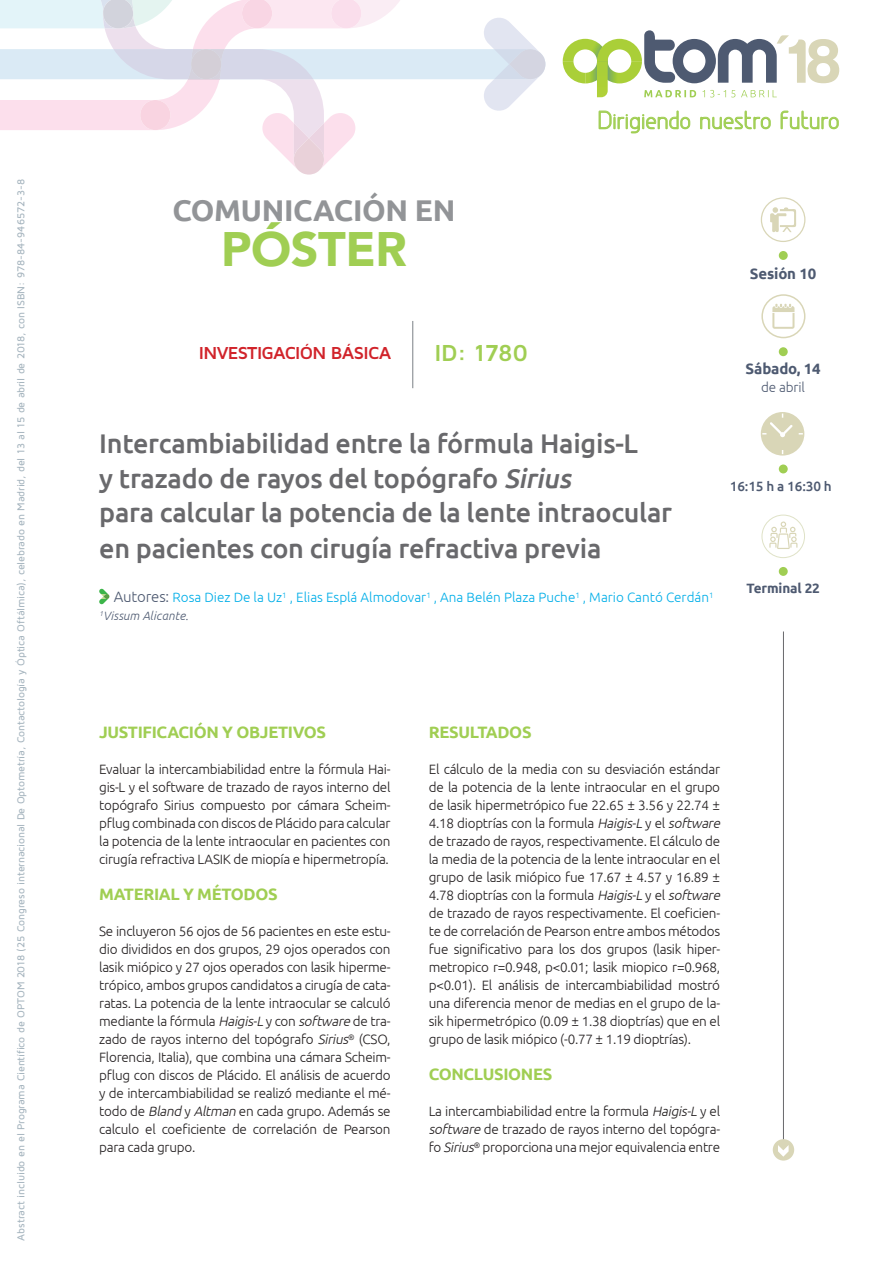
<style>
.page{position:relative;width:893px;height:1263px;background:#fff}
.page>*{position:absolute;margin:0;border:0;box-sizing:border-box;transform-origin:0 0}
.t1{font:900 48.3px "Avenir";letter-spacing:-.01em;color:#a0ce53}
.t2{font:700 30px "Ubuntu";letter-spacing:-.01em;color:#929497}
.t3{font:500 27px/34.8px "Ubuntu";letter-spacing:-.01em;color:#69696c}
.t4{font:700 24px "Maven Pro";letter-spacing:-.02em;color:#a0ce53}
.t5{font:23.4px "Greyscale Basic";color:#a0ce53}
.t6{font:700 18px "Maven Pro";letter-spacing:-.04em;color:#d1232a}
.t7{font:700 16.5px "Ubuntu";letter-spacing:-.02em;color:#a0ce53}
.t8{font:700 15px "Ubuntu";color:#4e5a71}
.t9{font:300 13.5px/18px "Ubuntu";letter-spacing:-.02em;color:#231f20;text-align:justify}
.t10{font:300 13.5px "Ubuntu";color:#00aee8}
.t11{font:500 13.5px "Ubuntu";letter-spacing:-.01em;color:#4e5a71}
.t12{font:700 13.5px "Ubuntu";color:#4e5a71}
.t13{font:300 13.5px "Ubuntu";letter-spacing:-.01em;color:#4e5a71}
.t14{font:italic 300 12px "Ubuntu";letter-spacing:.01em;color:#4e5a71}
.t15{font:500 10.5px "Maven Pro";letter-spacing:-.015em;color:#a5b4be}
.s1{font-style:italic}
.s2{font-size:15px;color:#4e5a71}
</style>
<div class="page">
<svg style="left:563px;top:30px;width:276px;height:67px"></svg>
<svg style="left:599px;top:111px;width:91px;height:22px"></svg>
<svg style="left:700px;top:111px;width:71px;height:18px"></svg>
<svg style="left:781px;top:111px;width:58px;height:18px"></svg>
<svg style="left:0;top:0;width:545px;height:175px"></svg>
<div style="left:773px;top:1139px;width:21px;height:21px;background:#d9d6b7;border-radius:50%"></div>
<svg style="left:778px;top:1145px;width:11px;height:12px"></svg>
<div style="left:761px;top:294px;width:44px;height:44px;border:2px solid #d9d6b7;border-radius:50%"></div>
<div style="left:779px;top:347px;width:9px;height:9px;background:#a0ce53;border-radius:50%"></div>
<div style="left:779px;top:251px;width:9px;height:9px;background:#a0ce53;border-radius:50%"></div>
<svg style="left:772px;top:304px;width:22px;height:25px"></svg>
<div style="left:779px;top:567px;width:9px;height:9px;background:#a0ce53;border-radius:50%"></div>
<div style="left:762px;top:515px;width:43px;height:43px;border:1px solid #dfe2c7;border-radius:50%"></div>
<svg style="left:769px;top:521px;width:28px;height:28px"></svg>
<div style="left:779px;top:464px;width:9px;height:9px;background:#a0ce53;border-radius:50%"></div>
<svg style="left:761px;top:412px;width:43px;height:44px"></svg>
<hr style="left:783px;top:631px;width:1px;height:508px;background:#69696c">
<svg style="left:761px;top:197px;width:44px;height:45px"></svg>
<hr style="left:412px;top:321px;width:1px;height:67px;background:#7a8086">
<svg style="left:99px;top:589px;width:10px;height:15px"></svg>
<p class="t15" style="left:14px;top:1240px;width:1063px;rotate:-90deg">Abstract incluido en el Programa Científico de OPTOM 2018 (25 Congreso internacional De Optometría, Contactología y Óptica Oftálmica), celebrado en Madrid, del 13 al 15 de abril de 2018, con ISBN: 978-84-946572-3-8</p>
<h2 class="t2" style="left:172px;top:192px;width:262px">COMUNICACIÓN EN</h2>
<h1 class="t1" style="left:221px;top:208px;width:187px">PÓSTER</h1>
<h3 class="t6" style="left:199px;top:341px;width:194px">INVESTI GACI ÓN BÁSI CA</h3>
<h3 class="t4" style="left:434px;top:338px;width:95px">ID: 1780</h3>
<h3 class="t5" style="left:597px;top:106px;width:244px">Dirigiendo nuestro futuro</h3>
<p class="t8" style="left:750px;top:264px;width:68px">SESIÓN 10</p>
<p class="t8" style="left:745px;top:360px;width:77px">SÁBADO, 14</p>
<p class="t13" style="left:761px;top:379px;width:45px">de abril</p>
<h3 class="t3" style="left:99px;top:425px;width:574px">Intercambiabilidad entre la fórmula Haigis-L<br>y trazado de rayos del topógrafo <span class="s1">Sirius<br></span>para calcular la potencia de la lente intraocular en pacientes con cirugía refractiva previa</h3>
<p class="t10" style="left:114px;top:589px;width:601px"><span class="s2">Autores:</span> Rosa Diez De la Uz<sup>1</sup> , Elias Esplá Almodovar<sup>1</sup> , Ana Belén Plaza Puche<sup>1</sup> , Mario Cantó Cerdán<sup>1</sup></p>
<p class="t14" style="left:99px;top:608px;width:91px"><sup>1</sup>Vissum Alicante.</p>
<p class="t11" style="left:730px;top:478px;width:103px">16:15 h a 16:30 h</p>
<p class="t12" style="left:747px;top:580px;width:75px">TERMINAL 22</p>
<p class="t7" style="left:99px;top:722px;width:228px">JUSTIFICACIÓN Y OBJETIVOS</p>
<p class="t9" style="left:99px;top:760px;width:293px">Evaluar la intercambiabilidad entre la fórmula Hai&shy;gis-L y el software de trazado de rayos interno del topógrafo Sirius compuesto por cámara Scheim&shy;pflug combinada con discos de Plácido para calcular la potencia de la lente intraocular en pacientes con cirugía refractiva LASIK de miopía e hipermetropía.</p>
<p class="t7" style="left:99px;top:884px;width:180px">MATERIAL Y MÉTODOS</p>
<p class="t9" style="left:99px;top:922px;width:293px">Se incluyeron 56 ojos de 56 pacientes en este estu&shy;dio divididos en dos grupos, 29 ojos operados con lasik miópico y 27 ojos operados con lasik hiperme&shy;trópico, ambos grupos candidatos a cirugía de cata&shy;ratas. La potencia de la lente intraocular se calculó mediante la fórmula <span class="s1">Haigis-L</span> y con <span class="s1">software</span> de tra&shy;zado de rayos interno del topógrafo <span class="s1">Sirius</span><sup>®</sup> (CSO, Florencia, Italia), que combina una cámara Scheim&shy;pflug con discos de Plácido. El análisis de acuerdo y de intercambiabilidad se realizó mediante el mé&shy;todo de <span class="s1">Bland</span> y <span class="s1">Altman</span> en cada grupo. Además se calculo el coeficiente de correlación de Pearson para cada grupo.</p>
<p class="t7" style="left:429px;top:722px;width:104px">RESULTADOS</p>
<p class="t9" style="left:429px;top:760px;width:296px;text-align:left">El cálculo de la media con su desviación estándar de la potencia de la lente intraocular en el grupo de lasik hipermetrópico fue 22.65 ± 3.56 y 22.74 ± 4.18 dioptrías con la formula <span class="s1">Haigis-L</span> y el <span class="s1">software </span>de trazado de rayos, respectivamente. El cálculo de la media de la potencia de la lente intraocular en el grupo de lasik miópico fue 17.67 ± 4.57 y 16.89 ± 4.78 dioptrías con la formula <span class="s1">Haigis-L</span> y el <span class="s1">software </span>de trazado de rayos respectivamente. El coeficien&shy;te de correlación de Pearson entre ambos métodos fue significativo para los dos grupos (lasik hiper&shy;metropico r=0.948, p&lt;0.01; lasik miopico r=0.968, p&lt;0.01). El análisis de intercambiabilidad mostró una diferencia menor de medias en el grupo de la&shy;sik hipermetrópico (0.09 ± 1.38 dioptrías) que en el grupo de lasik miópico (-0.77 ± 1.19 dioptrías).</p>
<p class="t7" style="left:429px;top:1064px;width:125px">CONCLUSIONES</p>
<p class="t9" style="left:429px;top:1102px;width:293px">La intercambiabilidad entre la formula <span class="s1">Haigis-L</span> y el <span class="s1">software</span> de trazado de rayos interno del topógra&shy;fo <span class="s1">Sirius</span><sup>®</sup> proporciona una mejor equivalencia entre</p>
</div>
